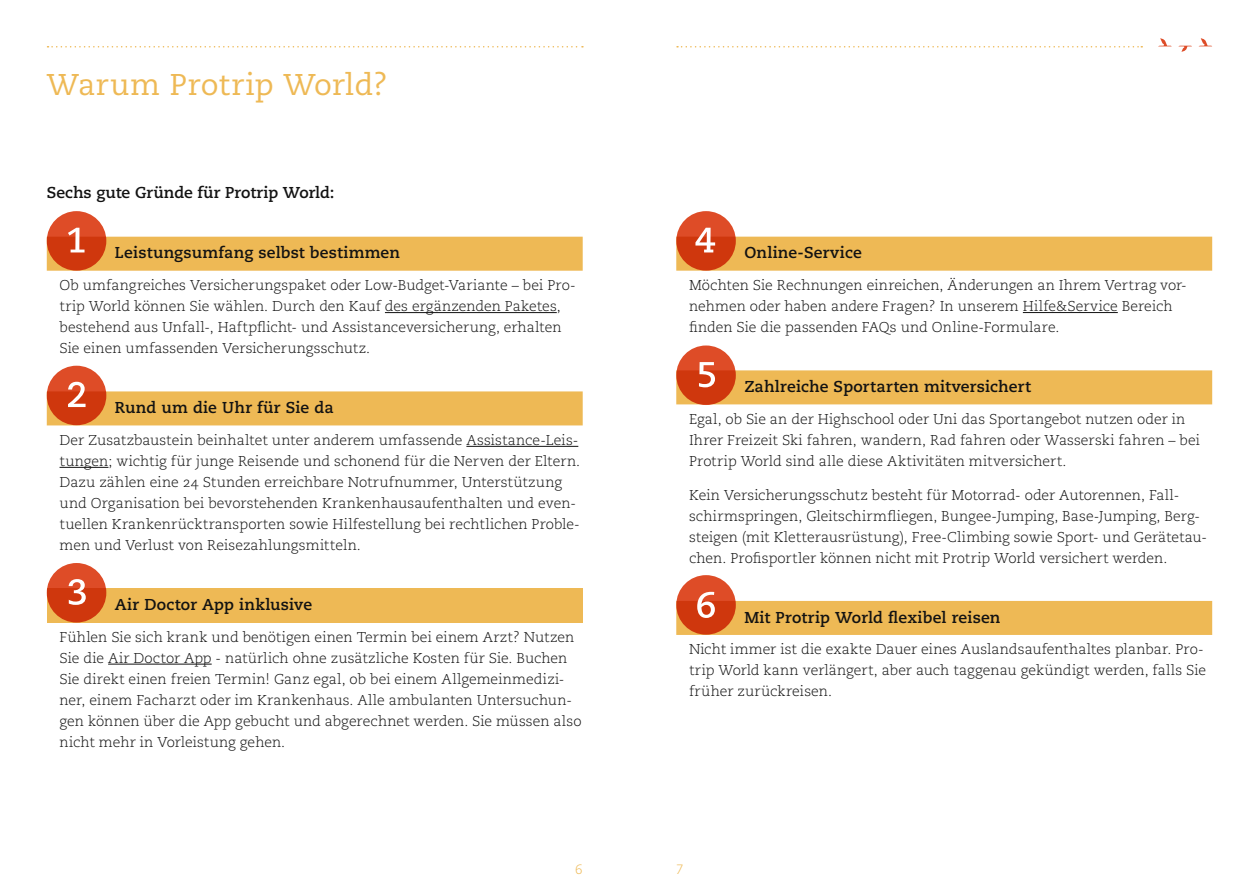
<style>
.page{position:relative;width:1259px;height:893px;background:#fff}
.page>*{position:absolute;margin:0;border:0;box-sizing:border-box;transform-origin:0 0}
._150205_DL_hl{font:30px "Caecilia LT Std";letter-spacing:.005em;color:#eeb955}
._150205_DL_sl{font:700 15.75px "Caecilia LT Std";letter-spacing:.01em;color:#121212}
._150205_DL_cpoy{font:300 14.25px/21px "Caecilia LT Std";color:#121212}
.t1{font:300 13.5px "Caecilia LT Std";color:#eeb955}
</style>
<div class="page">
<svg style="left:677px;top:46px;width:465px;height:2px"></svg>
<svg style="left:48px;top:46px;width:535px;height:2px"></svg>
<svg style="left:1199px;top:38px;width:13px;height:8px"></svg>
<svg style="left:1159px;top:38px;width:12px;height:8px"></svg>
<svg style="left:1178px;top:46px;width:14px;height:6px"></svg>
<svg style="left:676px;top:237px;width:536px;height:398px"></svg>
<hr style="left:1023px;top:312px;width:94px;height:1px;background:#121212">
<svg style="left:47px;top:237px;width:536px;height:188px"></svg>
<div style="left:47px;top:588px;width:536px;height:34px;background:#eeb955"></div>
<hr style="left:385px;top:312px;width:172px;height:1px;background:#121212">
<hr style="left:466px;top:446px;width:112px;height:1px;background:#121212">
<hr style="left:60px;top:467px;width:48px;height:1px;background:#121212">
<hr style="left:108px;top:664px;width:104px;height:1px;background:#121212">
<div style="left:47px;top:563px;width:59px;height:59px;background:linear-gradient(to bottom,#e1512e,#ca2f04);border-radius:50%"></div>
<svg style="left:69px;top:579px;width:17px;height:26px"></svg>
<svg style="left:676px;top:211px;width:60px;height:60px;background:#d6431b"></svg>
<svg style="left:695px;top:228px;width:20px;height:24px"></svg>
<svg style="left:676px;top:345px;width:60px;height:60px;background:#d6431c"></svg>
<svg style="left:699px;top:362px;width:16px;height:25px"></svg>
<svg style="left:47px;top:211px;width:59px;height:60px;background:#d5421a"></svg>
<svg style="left:68px;top:228px;width:17px;height:24px"></svg>
<div style="left:47px;top:366px;width:59px;height:59px;background:linear-gradient(to bottom,#e1502c,#ca3004);border-radius:50%"></div>
<svg style="left:68px;top:382px;width:18px;height:25px"></svg>
<svg style="left:676px;top:575px;width:60px;height:60px;background:#d6431b"></svg>
<svg style="left:697px;top:592px;width:18px;height:26px"></svg>
<p class="_150205_DL_hl" style="left:47px;top:68px;width:343px">Warum Protrip World?</p>
<p class="_150205_DL_sl" style="left:47px;top:183px;width:289px">Sechs gute Gründe für Protrip World:</p>
<p class="_150205_DL_sl" style="left:115px;top:244px;width:287px">Leistungsumfang selbst bestimmen</p>
<p class="_150205_DL_cpoy" style="left:60px;top:275px;width:517px">Ob umfangreiches Versicherungspaket oder Low-Budget-Variante – bei Pro&shy;trip World können Sie wählen. Durch den Kauf des ergänzenden Paketes, bestehend aus Unfall-, Haftpflicht- und Assistanceversicherung, erhalten Sie einen umfassenden Versicherungsschutz.</p>
<p class="_150205_DL_sl" style="left:115px;top:398px;width:220px">Rund um die Uhr für Sie da</p>
<p class="_150205_DL_cpoy" style="left:60px;top:430px;width:522px">Der Zusatzbaustein beinhaltet unter anderem umfassende Assistance-Leis&shy;tungen; wichtig für junge Reisende und schonend für die Nerven der Eltern.<br>Dazu zählen eine 24 Stunden erreichbare Notrufnummer, Unterstützung und Organisation bei bevorstehenden Krankenhausaufenthalten und even&shy;tuellen Krankenrücktransporten sowie Hilfestellung bei rechtlichen Proble&shy;men und Verlust von Reisezahlungsmitteln.</p>
<p class="_150205_DL_sl" style="left:115px;top:595px;width:199px">Air Doctor App inklusive</p>
<p class="_150205_DL_cpoy" style="left:60px;top:627px;width:523px">Fühlen Sie sich krank und benötigen einen Termin bei einem Arzt? Nutzen Sie die Air Doctor App - natürlich ohne zusätzliche Kosten für Sie. Buchen Sie direkt einen freien Termin! Ganz egal, ob bei einem Allgemeinmedizi&shy;ner, einem Facharzt oder im Krankenhaus. Alle ambulanten Untersuchun&shy;gen können über die App gebucht und abgerechnet werden. Sie müssen also nicht mehr in Vorleistung gehen.</p>
<p class="_150205_DL_sl" style="left:744px;top:244px;width:119px">Online-Service</p>
<p class="_150205_DL_cpoy" style="left:689px;top:275px;width:499px">Möchten Sie Rechnungen einreichen, Änderungen an Ihrem Vertrag vor&shy;nehmen oder haben andere Fragen? In unserem Hilfe&amp;Service Bereich finden Sie die passenden FAQs und Online-Formulare.</p>
<p class="_150205_DL_sl" style="left:744px;top:377px;width:288px">Zahlreiche Sportarten mitversichert</p>
<p class="_150205_DL_cpoy" style="left:689px;top:409px;width:512px">Egal, ob Sie an der Highschool oder Uni das Sportangebot nutzen oder in<br>Ihrer Freizeit Ski fahren, wandern, Rad fahren oder Wasserski fahren – bei<br>Protrip World sind alle diese Aktivitäten mitversichert.</p>
<p class="_150205_DL_cpoy" style="left:689px;top:485px;width:519px">Kein Versicherungsschutz besteht für Motorrad- oder Autorennen, Fall&shy;schirmspringen, Gleitschirmfliegen, Bungee-Jumping, Base-Jumping, Berg&shy;steigen (mit Kletterausrüstung), Free-Climbing sowie Sport- und Gerätetau&shy;chen. Profisportler können nicht mit Protrip World versichert werden.</p>
<p class="_150205_DL_sl" style="left:744px;top:608px;width:258px">Mit Protrip World flexibel reisen</p>
<p class="_150205_DL_cpoy" style="left:689px;top:639px;width:518px">Nicht immer ist die exakte Dauer eines Auslandsaufenthaltes planbar. Pro&shy;trip World kann verlängert, aber auch taggenau gekündigt werden, falls Sie früher zurückreisen.</p>
<p class="t1" style="left:575px;top:862px;width:9px">6</p>
<p class="t1" style="left:676px;top:862px;width:9px">7</p>
</div>
